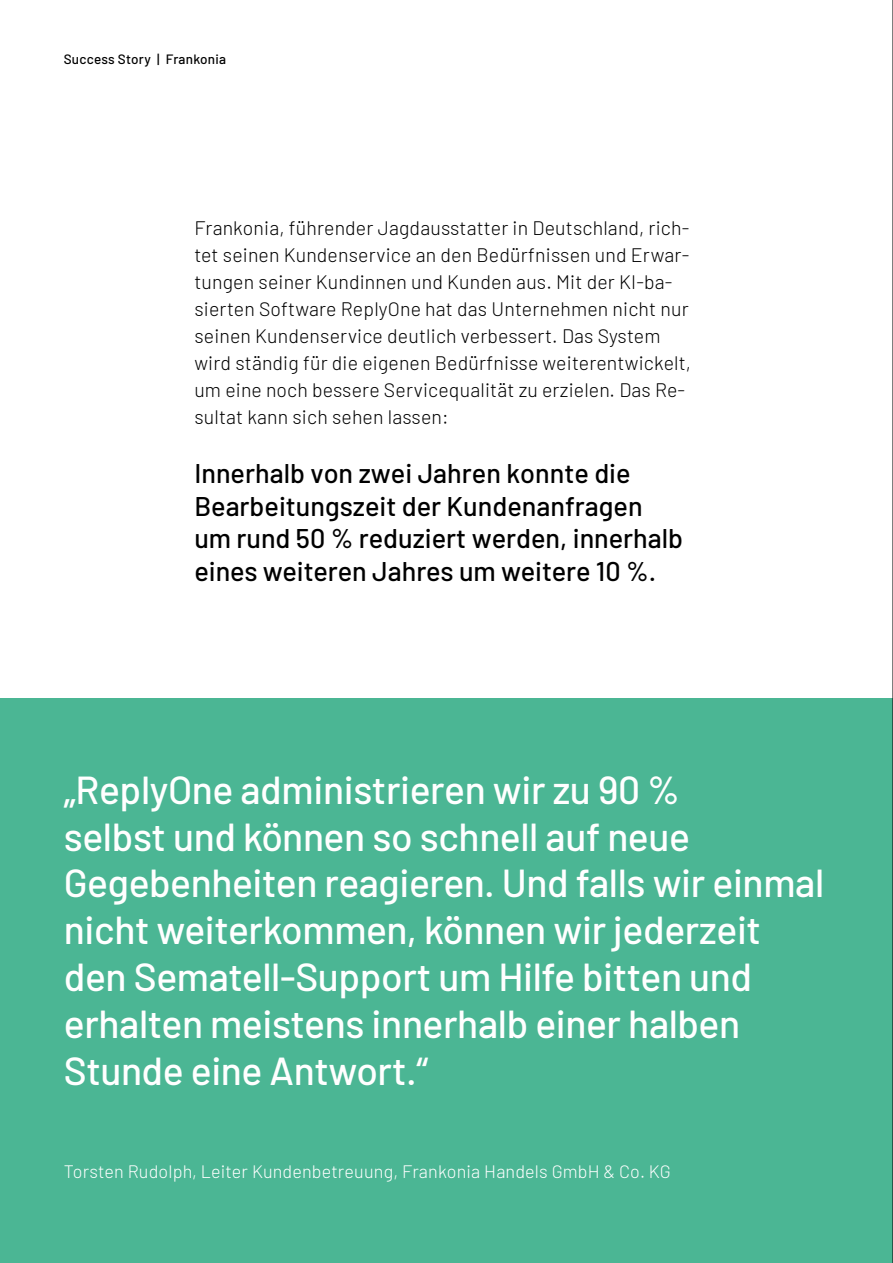
<style>
.page{position:relative;width:893px;height:1263px;background:#fff}
.page>*{position:absolute;margin:0;border:0;box-sizing:border-box;transform-origin:0 0}
.t1{font:500 39px/46.8px "Barlow";letter-spacing:-.01em;color:#fff}
.t2{font:500 27px/32.4px "Barlow";color:#000}
.t3{font:300 19.5px/27px "Barlow";letter-spacing:.01em;color:#000}
.t4{font:300 18px "Barlow";letter-spacing:.01em;color:#fff}
.t5{font:500 13.5px "Barlow";letter-spacing:.02em;color:#000}
</style>
<div class="page">
<div style="left:0;top:699px;width:893px;height:564px;background:#4bb694"></div>
<hr style="left:892px;top:0;width:1px;height:1263px;background:#000">
<p class="t5" style="left:64px;top:49px;width:164px">Success Story | Frankonia</p>
<p class="t3" style="left:194px;top:213px;width:498px">Frankonia, führender Jagdausstatter in Deutschland, rich&shy;tet seinen Kundenservice an den Bedürfnissen und Erwar&shy;tungen seiner Kundinnen und Kunden aus. Mit der KI-ba&shy;sierten Software ReplyOne hat das Unternehmen nicht nur seinen Kundenservice deutlich verbessert. Das System wird ständig für die eigenen Bedürfnisse weiterentwickelt, um eine noch bessere Servicequalität zu erzielen. Das Re&shy;sultat kann sich sehen lassen:</p>
<h2 class="t2" style="left:194px;top:455px;width:490px">Innerhalb von zwei Jahren konnte die Bearbeitungszeit der Kundenanfragen um rund 50 % reduziert werden, innerhalb eines weiteren Jahres um weitere 10 %.</h2>
<p class="t1" style="left:64px;top:763px;width:762px">„ReplyOne administrieren wir zu 90 %<br>selbst und können so schnell auf neue Gegebenheiten reagieren. Und falls wir einmal nicht weiterkommen, können wir jederzeit den Sematell-Support um Hilfe bitten und erhalten meistens innerhalb einer halben Stunde eine Antwort.“</p>
<p class="t4" style="left:64px;top:1158px;width:609px">Torsten Rudolph, Leiter Kundenbetreuung, Frankonia Handels GmbH &amp; Co. KG</p>
</div>
